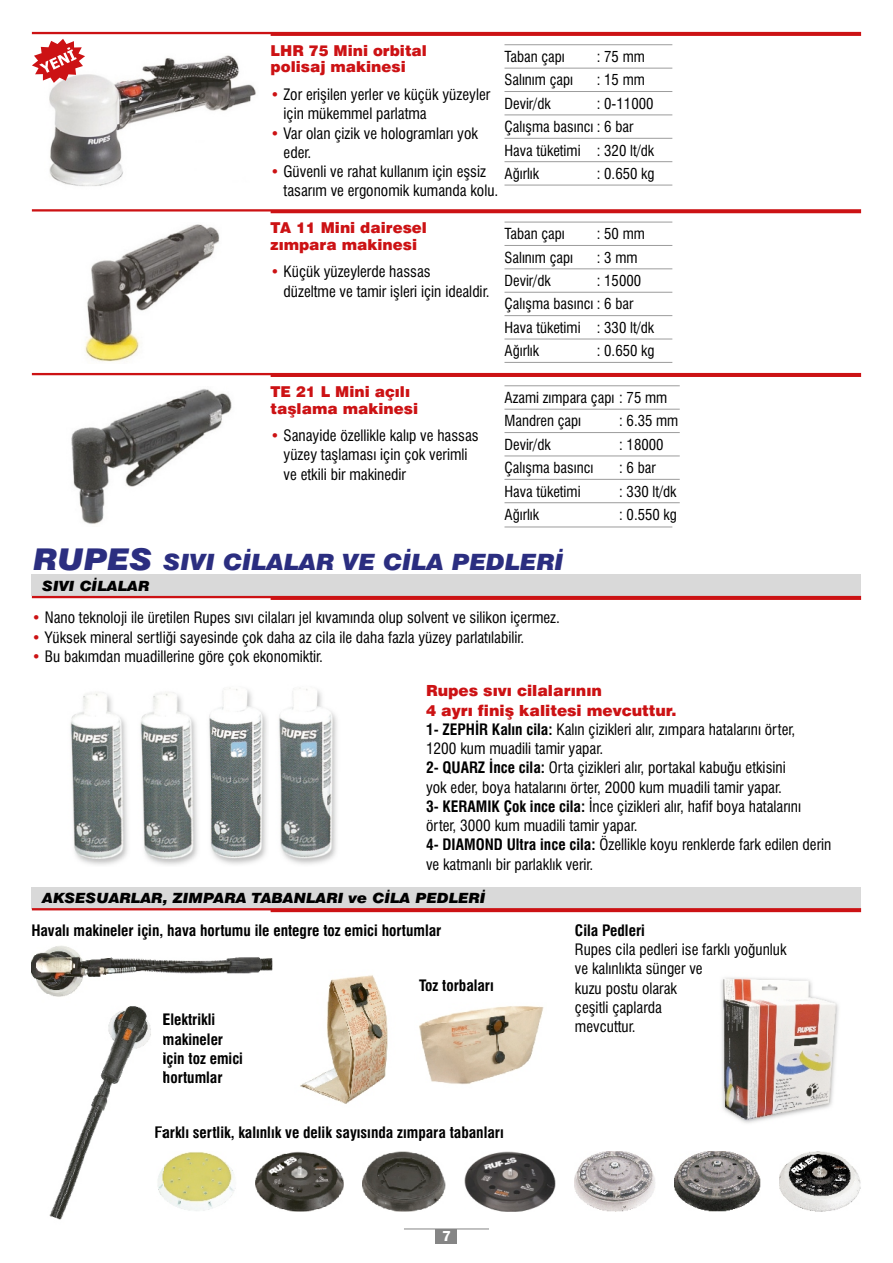
<style>
.page{position:relative;width:893px;height:1263px;background:#fff}
.page>*{position:absolute;margin:0;border:0;box-sizing:border-box;transform-origin:0 0}
.t1{font:italic 900 22.5px "Swiss 721 BT";color:#2b2e80;scale:1.09 1}
.t2{font:condensed 15.3px/19.2px "Swiss 721 BT";color:#000}
.t3{font:700 condensed 15.3px/19.2px "Swiss 721 BT";color:#000}
.t4{font:900 15px/16.6px "Swiss 721 BT";color:#cc1214}
.t5{font:600 15px "Franklin Gothic";color:#fff}
.t6{font:condensed 14.85px/23.4px "Swiss 721 BT";color:#000}
.t7{font:italic 900 14.1px "Swiss 721 BT";color:#000;scale:1.09 1}
.s1{color:#cc1214}
.s2{font-size:30px}
.s3{font-weight:900;font-stretch:normal;color:#cc1214}
.s4{font-weight:700}
</style>
<div class="page">
<div style="left:32px;top:575px;width:829px;height:21px;background:#d9d9d9"></div>
<div style="left:32px;top:887px;width:829px;height:21px;background:#d9d9d9"></div>
<svg style="left:32px;top:596px;width:829px;height:4px;background:#d23234"></svg>
<svg style="left:32px;top:908px;width:829px;height:4px;background:#d13234"></svg>
<img style="left:300px;top:975px;width:88px;height:129px">
<img style="left:419px;top:1006px;width:125px;height:79px">
<img style="left:779px;top:1152px;width:82px;height:59px">
<img style="left:674px;top:1152px;width:86px;height:59px">
<img style="left:575px;top:1152px;width:80px;height:59px">
<img style="left:464px;top:1152px;width:91px;height:59px">
<img style="left:164px;top:1152px;width:72px;height:59px">
<img style="left:362px;top:1152px;width:83px;height:59px">
<img style="left:256px;top:1152px;width:87px;height:59px">
<img style="left:32px;top:946px;width:240px;height:48px">
<img style="left:49px;top:994px;width:115px;height:226px">
<svg style="left:32px;top:209px;width:829px;height:4px;background:#d43839"></svg>
<svg style="left:32px;top:373px;width:829px;height:4px;background:#d23032"></svg>
<hr style="left:504px;top:222px;width:168px;height:1px;background:#9c9c9c">
<hr style="left:504px;top:385px;width:176px;height:1px;background:#9c9c9c">
<hr style="left:504px;top:245px;width:168px;height:1px;background:#9c9c9c">
<hr style="left:504px;top:409px;width:176px;height:1px;background:#9c9c9c">
<hr style="left:504px;top:268px;width:168px;height:1px;background:#9c9c9c">
<hr style="left:504px;top:432px;width:176px;height:1px;background:#9c9c9c">
<hr style="left:504px;top:292px;width:168px;height:1px;background:#9c9c9c">
<hr style="left:504px;top:456px;width:176px;height:1px;background:#9c9c9c">
<hr style="left:504px;top:315px;width:168px;height:1px;background:#9c9c9c">
<hr style="left:504px;top:479px;width:176px;height:1px;background:#9c9c9c">
<hr style="left:504px;top:339px;width:168px;height:1px;background:#9c9c9c">
<hr style="left:504px;top:502px;width:176px;height:1px;background:#9c9c9c">
<hr style="left:504px;top:362px;width:168px;height:1px;background:#9c9c9c">
<hr style="left:504px;top:91px;width:168px;height:1px;background:#9c9c9c">
<hr style="left:504px;top:115px;width:168px;height:1px;background:#9c9c9c">
<hr style="left:504px;top:138px;width:168px;height:1px;background:#9c9c9c">
<hr style="left:504px;top:161px;width:168px;height:1px;background:#9c9c9c">
<hr style="left:504px;top:185px;width:168px;height:1px;background:#9c9c9c">
<hr style="left:504px;top:527px;width:168px;height:1px;background:#9c9c9c">
<img style="left:85px;top:224px;width:135px;height:138px">
<img style="left:71px;top:389px;width:161px;height:135px">
<img style="left:209px;top:688px;width:58px;height:177px">
<img style="left:70px;top:692px;width:58px;height:173px">
<img style="left:279px;top:688px;width:58px;height:176px">
<img style="left:140px;top:692px;width:58px;height:173px">
<img style="left:49px;top:83px;width:207px;height:103px">
<img style="left:721px;top:977px;width:118px;height:146px">
<div style="left:436px;top:1229px;width:21px;height:15px;background:#858585"></div>
<hr style="left:404px;top:1228px;width:85px;height:1px;background:#858585">
<svg style="left:32px;top:32px;width:829px;height:51px"></svg>
<p class="t4" style="left:271px;top:44px;width:158px">LHR 75 Mini orbital polisaj makinesi</p>
<p class="t2" style="left:271px;top:86px;width:221px"><span class="s1">•</span> Zor eriþilen yerler ve küçük yüzeyler</p>
<p class="t2" style="left:271px;top:125px;width:209px"><span class="s1">•</span> Var olan çizik ve hologramlarý yok</p>
<p class="t2" style="left:271px;top:163px;width:217px"><span class="s1">•</span> Güvenli ve rahat kullaným için eþsiz</p>
<p class="t6" style="left:504px;top:46px;width:62px">Taban çapý</p>
<p class="t6" style="left:597px;top:46px;width:50px">: 75 mm</p>
<p class="t6" style="left:504px;top:70px;width:70px">Salýným çapý</p>
<p class="t6" style="left:597px;top:70px;width:50px">: 15 mm</p>
<p class="t6" style="left:504px;top:93px;width:48px">Devir/dk</p>
<p class="t6" style="left:504px;top:93px;width:151px;text-indent:92px">: 0-11000<br>Çalýþma basýncý : 6 bar<br>Hava tüketimi<br>Aðýrlýk</p>
<p class="t2" style="left:284px;top:106px;width:145px">için mükemmel parlatma</p>
<p class="t2" style="left:284px;top:144px;width:29px">eder.</p>
<p class="t2" style="left:284px;top:183px;width:216px">tasarým ve ergonomik kumanda kolu.</p>
<p class="t6" style="left:597px;top:140px;width:59px">: 320 lt/dk : 0.650 kg</p>
<p class="t4" style="left:271px;top:221px;width:158px">TA 11 Mini dairesel zýmpara makinesi</p>
<p class="t2" style="left:284px;top:264px;width:207px;text-indent:-13px"><span class="s1">•</span> Küçük yüzeylerde hassas<br>düzeltme ve tamir iþleri için idealdir.</p>
<p class="t4" style="left:271px;top:385px;width:149px">TE 21 L Mini açýlý taþlama makinesi</p>
<p class="t2" style="left:284px;top:427px;width:197px;text-indent:-13px"><span class="s1">•</span> Sanayide özellikle kalýp ve hassas yüzey taþlamasý için çok verimli ve etkili bir makinedir</p>
<p class="t6" style="left:504px;top:224px;width:62px">Taban çapý</p>
<p class="t6" style="left:597px;top:224px;width:50px">: 50 mm</p>
<p class="t6" style="left:504px;top:247px;width:70px">Salýným çapý</p>
<p class="t6" style="left:597px;top:247px;width:42px">: 3 mm</p>
<p class="t6" style="left:504px;top:270px;width:48px">Devir/dk</p>
<p class="t6" style="left:597px;top:270px;width:46px">: 15000</p>
<p class="t6" style="left:504px;top:294px;width:130px">Çalýþma basýncý : 6 bar</p>
<p class="t6" style="left:504px;top:317px;width:78px">Hava tüketimi</p>
<p class="t6" style="left:504px;top:341px;width:36px">Aðýrlýk</p>
<p class="t6" style="left:597px;top:317px;width:59px">: 330 lt/dk</p>
<p class="t6" style="left:597px;top:341px;width:59px">: 0.650 kg</p>
<p class="t6" style="left:504px;top:387px;width:164px">Azami zýmpara çapý : 75 mm</p>
<p class="t6" style="left:504px;top:411px;width:78px">Mandren çapý</p>
<p class="t6" style="left:619px;top:411px;width:61px">: 6.35 mm</p>
<p class="t6" style="left:504px;top:434px;width:48px">Devir/dk</p>
<p class="t6" style="left:619px;top:434px;width:46px">: 18000</p>
<p class="t6" style="left:504px;top:458px;width:90px">Çalýþma basýncý</p>
<p class="t6" style="left:619px;top:458px;width:38px">: 6 bar</p>
<p class="t6" style="left:504px;top:481px;width:78px">Hava tüketimi</p>
<p class="t6" style="left:619px;top:481px;width:59px">: 330 lt/dk</p>
<p class="t6" style="left:504px;top:504px;width:36px">Aðýrlýk</p>
<p class="t6" style="left:619px;top:504px;width:59px">: 0.550 kg</p>
<h1 class="t1" style="left:33px;top:553px;width:488px"><span class="s2">RUPES</span> SIVI CÝLALAR VE CÝLA PEDLERÝ</h1>
<p class="t7" style="left:42px;top:580px;width:100px">SIVI CÝLALAR</p>
<p class="t2" style="left:32px;top:610px;width:530px"><span class="s1">•</span> Nano teknoloji ile üretilen Rupes sývý cilalarý jel kývamýnda olup solvent ve silikon içermez.</p>
<p class="t2" style="left:32px;top:629px;width:494px"><span class="s1">•</span> Yüksek mineral sertliði sayesinde çok daha az cila ile daha fazla yüzey parlatýlabilir.</p>
<p class="t2" style="left:32px;top:648px;width:293px"><span class="s1">•</span> Bu bakýmdan muadillerine göre çok ekonomiktir.</p>
<p class="t2" style="left:426px;top:683px;width:407px"><span class="s3">Rupes sývý cilalarýnýn<br>4 ayrý finiþ kalitesi mevcuttur.<br></span><span class="s4">1- ZEPHÝR Kalýn cila:</span> Kalýn çizikleri alýr, zýmpara hatalarýný örter,<br>1200 kum muadili tamir yapar.<br><span class="s4">2- QUARZ Ýnce cila:</span> Orta çizikleri alýr, portakal kabuðu etkisini<br>yok eder, boya hatalarýný örter, 2000 kum muadili tamir yapar.<br><span class="s4">3- KERAMIK Çok ince cila:</span> Ýnce çizikleri alýr, hafif boya hatalarýný örter, 3000 kum muadili tamir yapar.<br><span class="s4">4- DIAMOND Ultra ince cila:</span> Özellikle koyu renklerde fark edilen derin ve katmanlý bir parlaklýk verir.</p>
<p class="t7" style="left:42px;top:892px;width:408px">AKSESUARLAR, ZIMPARA TABANLARI ve CÝLA PEDLERÝ</p>
<p class="t3" style="left:31px;top:923px;width:412px">Havalý makineler için, hava hortumu ile entegre toz emici hortumlar</p>
<p class="t3" style="left:163px;top:1012px;width:82px">Elektrikli makineler için toz emici hortumlar</p>
<p class="t3" style="left:419px;top:977px;width:76px">Toz torbalarý</p>
<p class="t3" style="left:155px;top:1124px;width:350px">Farklý sertlik, kalýnlýk ve delik sayýsýnda zýmpara tabanlarý</p>
<p class="t5" style="left:442px;top:1231px;width:10px">7</p>
<p class="t3" style="left:575px;top:922px;width:71px">Cila Pedleri</p>
<p class="t2" style="left:575px;top:941px;width:213px">Rupes cila pedleri ise farklý yoðunluk ve kalýnlýkta sünger ve<br>kuzu postu olarak<br>çeþitli çaplarda<br>mevcuttur.</p>
</div>
